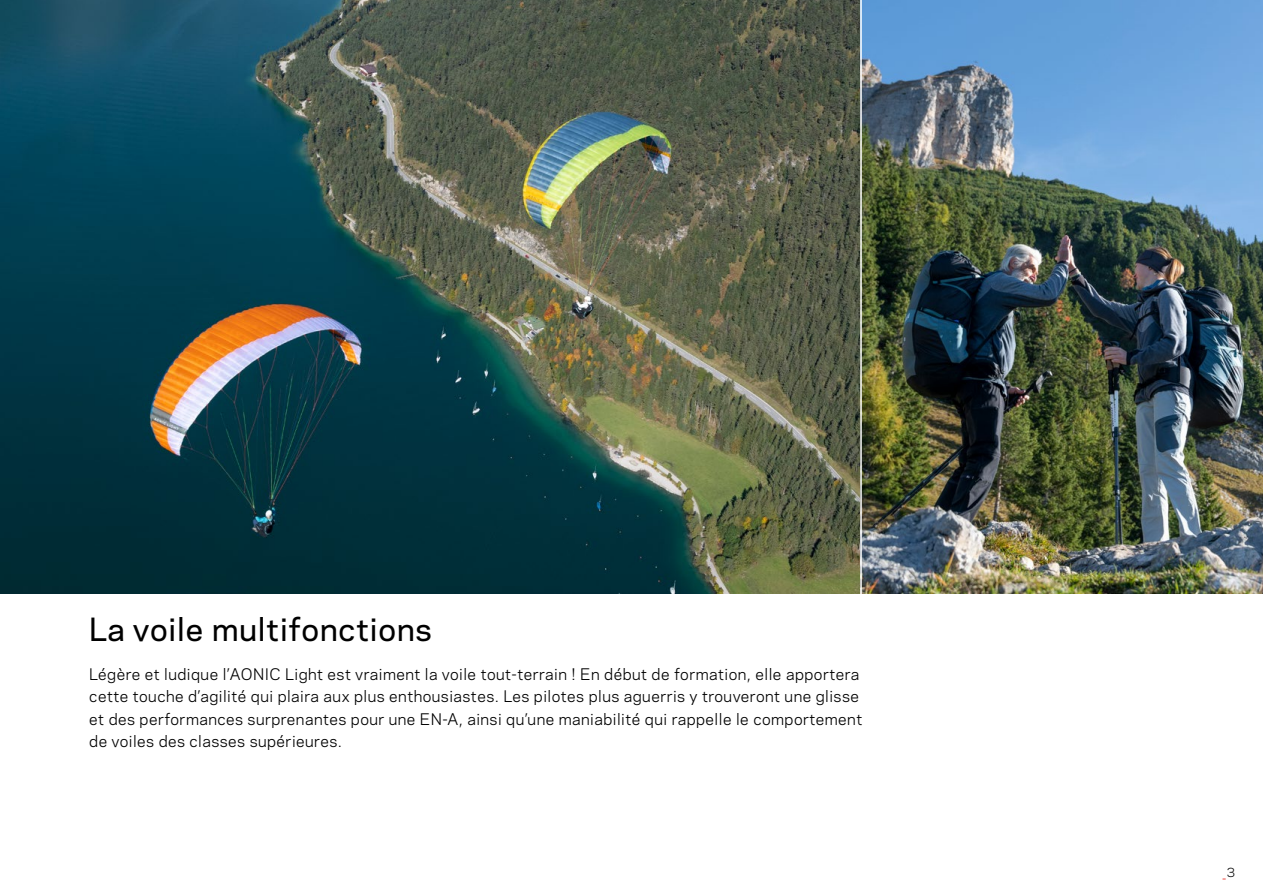
<style>
.page{position:relative;width:1263px;height:893px;background:#fff}
.page>*{position:absolute;margin:0;border:0;box-sizing:border-box;transform-origin:0 0}
.t1{font:500 30px "Galaxie Polaris";letter-spacing:.03em;color:#000}
.t2{font:15px/22.5px "Galaxie Polaris";letter-spacing:.03em;color:#000}
.t3{font:12px "Galaxie Polaris";color:#e5231d}
.s1{color:#000}
</style>
<div class="page">
<img style="left:0;top:0;width:860px;height:593px">
<img style="left:862px;top:0;width:401px;height:593px">
<h1 class="t1" style="left:89px;top:607px;width:344px">La voile multifonctions</h1>
<p class="t2" style="left:89px;top:662px;width:774px">Légère et ludique l’AONIC Light est vraiment la voile tout-terrain ! En début de formation, elle apportera cette touche d’agilité qui plaira aux plus enthousiastes. Les pilotes plus aguerris y trouveront une glisse et des performances surprenantes pour une EN-A, ainsi qu’une maniabilité qui rappelle le comportement de voiles des classes supérieures.</p>
<p class="t3" style="left:1222px;top:863px;width:14px">_<span class="s1">3</span></p>
</div>
